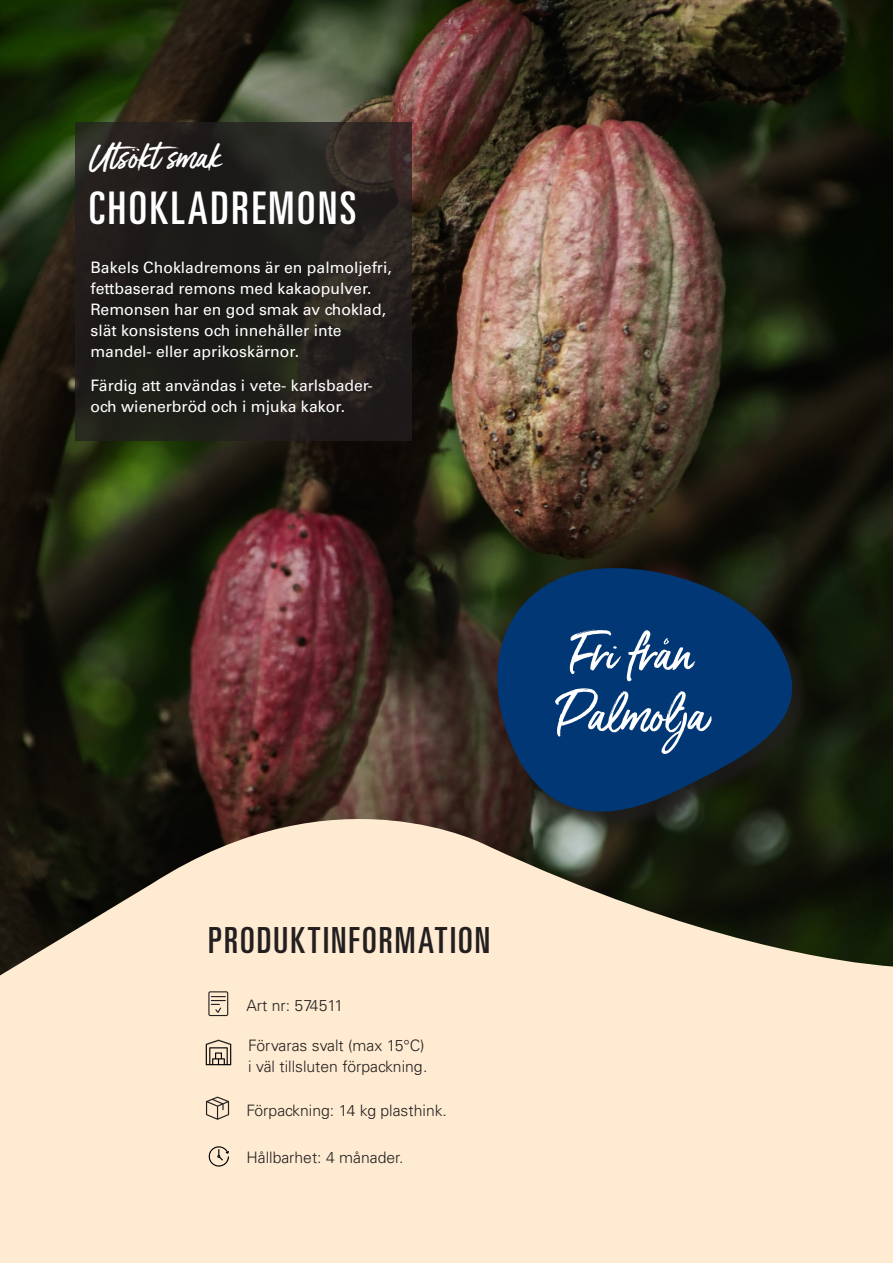
<style>
.page{position:relative;width:893px;height:1263px;background:#fff}
.page>*{position:absolute;margin:0;border:0;box-sizing:border-box;transform-origin:0 0}
.Titel_3{font:51.3px/61.3px "Gotcha";color:#fff}
.t1{font:ultra-condensed 45px "Univers LT Std";letter-spacing:.06em;color:#fff}
.t2{font:ultra-condensed 36px "Univers LT Std";letter-spacing:.055em;color:#231f20}
.Script{font:36px "Gotcha";color:#fff}
.t3{font:15.75px/21px "Univers LT Std";color:#fff}
.t4{font:300 15.75px/21px "Univers LT Std";color:#231f20}
</style>
<div class="page">
<div style="left:0;top:975px;width:893px;height:288px;background:#feebd1"></div>
<svg style="left:209px;top:1146px;width:20px;height:20px"></svg>
<svg style="left:206px;top:1096px;width:23px;height:24px"></svg>
<img style="left:205px;top:1038px;width:28px;height:28px">
<svg style="left:208px;top:991px;width:20px;height:25px"></svg>
<img style="left:0;top:0;width:893px;height:975px">
<svg style="left:483px;top:552px;width:339px;height:273px;background:#0e2e4d"></svg>
<svg style="left:75px;top:122px;width:337px;height:319px;background:#221f1c"></svg>
<p class="Script" style="left:89px;top:133px;width:133px">Utsöktsmak</p>
<p class="t1" style="left:89px;top:182px;width:269px">CHOKLADREMONS</p>
<p class="t3" style="left:90px;top:257px;width:303px">Bakels Chokladremons är en palmoljefri, fettbaserad remons med kakaopulver.<br>Remonsen har en god smak av choklad, slät konsistens och innehåller inte mandel- eller aprikoskärnor.</p>
<p class="t3" style="left:90px;top:375px;width:284px">Färdig att användas i vete- karlsbader&shy;och wienerbröd och i mjuka kakor.</p>
<p class="Titel_3" style="left:554px;top:626px;width:153px">Fri från<br>Palmolja</p>
<p class="t2" style="left:208px;top:920px;width:283px">PRODUKTINFORMATION</p>
<p class="t4" style="left:246px;top:994px;width:98px">Art nr: 574511</p>
<p class="t4" style="left:248px;top:1035px;width:181px">Förvaras svalt (max 15°C) i väl tillsluten förpackning.</p>
<p class="t4" style="left:246px;top:1100px;width:202px">Förpackning: 14 kg plasthink.</p>
<p class="t4" style="left:246px;top:1147px;width:159px">Hållbarhet: 4 månader.</p>
</div>
